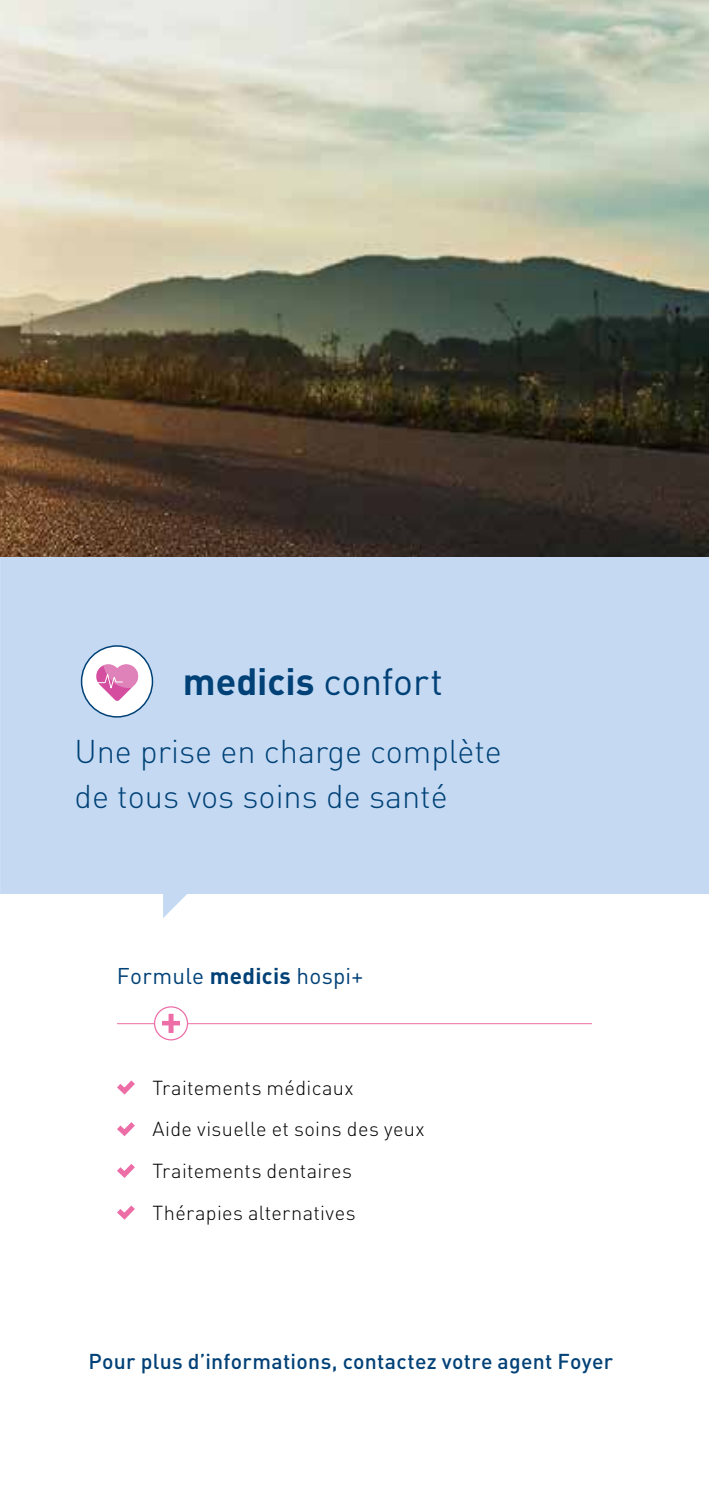
<style>
.page{position:relative;width:709px;height:1489px;background:#fff}
.page>*{position:absolute;margin:0;border:0;box-sizing:border-box;transform-origin:0 0}
.t1{font:700 37.5px "DINOT";color:#004177}
.t2{font:300 32.5px/45px "DINOT";color:#004177}
.t3{font:22.5px "DINOT";letter-spacing:.01em;color:#004177}
.t4{font:500 21.25px "DINOT";letter-spacing:.015em;color:#004177}
.t5{font:300 20px/41.8px "DINOT";letter-spacing:.015em;color:#000}
.s1{font-weight:400}
.s2{font-weight:700}
</style>
<div class="page">
<div style="left:0;top:516px;width:709px;height:377px;background:#c5daf2"></div>
<svg style="left:163px;top:893px;width:25px;height:25px"></svg>
<img style="left:0;top:0;width:709px;height:556px">
<div style="left:82px;top:646px;width:70px;height:70px;background:#fff;border-radius:50%"></div>
<div style="left:81px;top:645px;width:72px;height:72px;border:2px solid #004177;border-radius:50%"></div>
<svg style="left:117px;top:1080px;width:18px;height:15px"></svg>
<svg style="left:117px;top:1122px;width:18px;height:15px"></svg>
<svg style="left:117px;top:1164px;width:18px;height:14px"></svg>
<svg style="left:117px;top:1205px;width:18px;height:15px"></svg>
<hr style="left:117px;top:1023px;width:475px;height:1px;background:#ed6ea7">
<div style="left:154px;top:1006px;width:33px;height:33px;background:#fff;border-radius:50%"></div>
<div style="left:154px;top:1006px;width:34px;height:34px;border:1px solid #ed6ea7;border-radius:50%"></div>
<svg style="left:162px;top:1013px;width:18px;height:19px"></svg>
<svg style="left:96px;top:664px;width:42px;height:37px"></svg>
<h1 class="t1" style="left:183px;top:655px;width:261px">medicis <span class="s1">confort</span></h1>
<h2 class="t2" style="left:74px;top:727px;width:429px">Une prise en charge complète de tous vos soins de santé</h2>
<p class="t3" style="left:117px;top:961px;width:248px">Formule <span class="s2">medicis</span> hospi+</p>
<p class="t5" style="left:152px;top:1065px;width:273px">Traitements médicaux<br>Aide visuelle et soins des yeux<br>Traitements dentaires<br>Thérapies alternatives</p>
<p class="t4" style="left:89px;top:1346px;width:526px">Pour plus d’informations, contactez votre agent Foyer</p>
</div>
